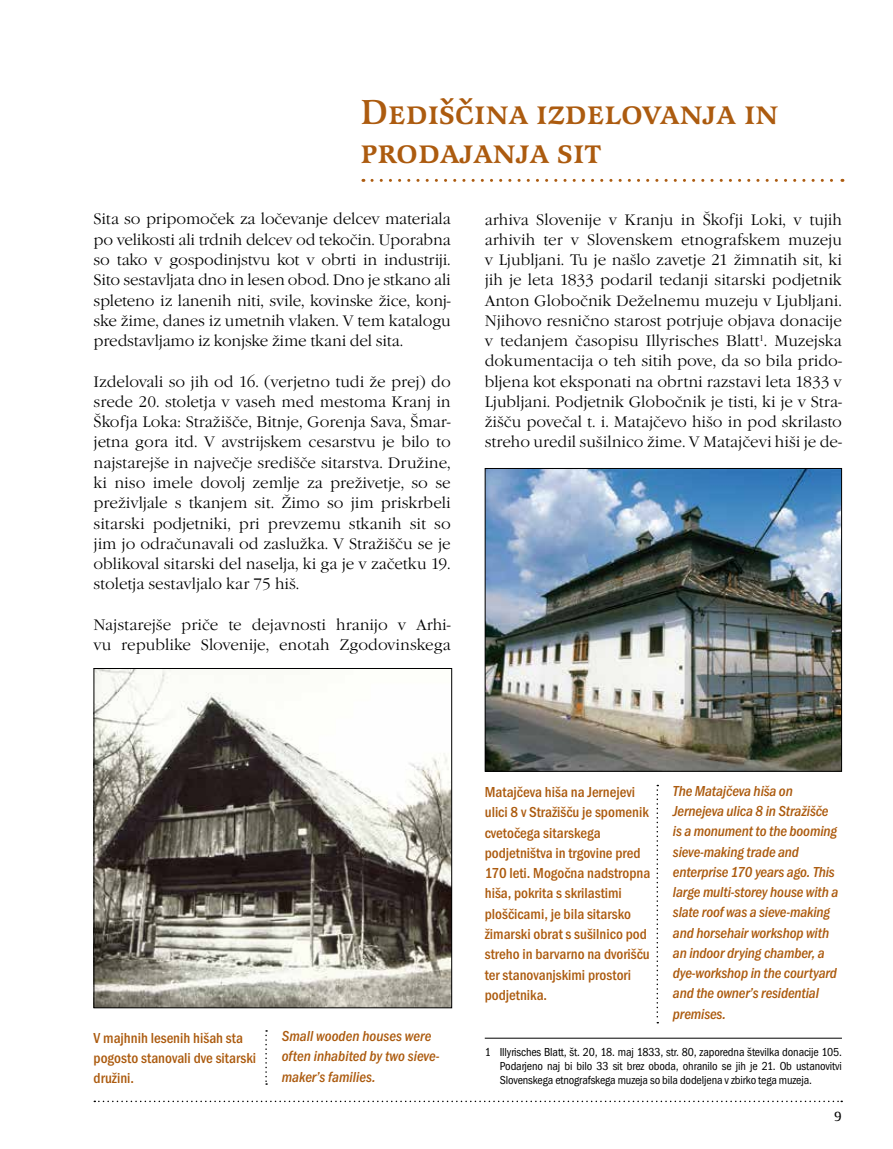
<style>
.page{position:relative;width:893px;height:1149px;background:#fff}
.page>*{position:absolute;margin:0;border:0;box-sizing:border-box;transform-origin:0 0}
.t1{font:500 36px/39px "Latienne SCTEE";color:#ac5b0f}
.t2{font:15.75px/20.2px "Garamond Itc TEE Ligh";color:#000;text-align:justify}
.t3{font:italic 500 condensed 15px/20.2px "Franklin Got Itc TEE";letter-spacing:-.01em;color:#ac5b0f}
.t4{font:500 condensed 15px/20.2px "Franklin Got Itc TEE";color:#ac5b0f}
.t5{font:15px "SS Rotis Serif";color:#000}
.t6{font:condensed 12px/14.2px "Franklin Got Itc TEE";letter-spacing:-.01em;color:#000;text-align:justify}
</style>
<div class="page">
<svg style="left:94px;top:1100px;width:748px;height:1px"></svg>
<svg style="left:372px;top:179px;width:471px;height:3px"></svg>
<svg style="left:265px;top:1030px;width:2px;height:54px"></svg>
<hr style="left:485px;top:1037px;width:357px;height:1px;background:#000">
<img style="left:96px;top:670px;width:354px;height:335px">
<div style="left:94px;top:668px;width:358px;height:339px;border:1px solid #000"></div>
<img style="left:487px;top:470px;width:353px;height:299px">
<div style="left:485px;top:468px;width:357px;height:303px;border:1px solid #000"></div>
<svg style="left:656px;top:784px;width:2px;height:239px"></svg>
<h1 class="t1" style="left:360px;top:92px;width:420px">Dediščina izdelovanja in prodajanja sit</h1>
<p class="t2" style="left:94px;top:209px;width:359px">Sita so pripomoček za ločevanje delcev materiala po velikosti ali trdnih delcev od tekočin. Uporabna so tako v gospodinjstvu kot v obrti in industriji.<br>Sito sestavljata dno in lesen obod. Dno je stkano ali spleteno iz lanenih niti, svile, kovinske žice, konj&shy;ske žime, danes iz umetnih vlaken. V tem katalogu predstavljamo iz konjske žime tkani del sita.</p>
<p class="t2" style="left:94px;top:371px;width:359px">Izdelovali so jih od 16. (verjetno tudi že prej) do srede 20. stoletja v vaseh med mestoma Kranj in Škofja Loka: Stražišče, Bitnje, Gorenja Sava, Šmar&shy;jetna gora itd. V avstrijskem cesarstvu je bilo to najstarejše in največje središče sitarstva. Družine, ki niso imele dovolj zemlje za preživetje, so se preživljale s tkanjem sit. Žimo so jim priskrbeli sitarski podjetniki, pri prevzemu stkanih sit so jim jo odračunavali od zaslužka. V Stražišču se je oblikoval sitarski del naselja, ki ga je v začetku 19. stoletja sestavljalo kar 75 hiš.</p>
<p class="t2" style="left:94px;top:614px;width:359px">Najstarejše priče te dejavnosti hranijo v Arhi&shy;vu republike Slovenije, enotah Zgodovinskega</p>
<p class="t2" style="left:485px;top:209px;width:359px">arhiva Slovenije v Kranju in Škofji Loki, v tujih arhivih ter v Slovenskem etnografskem muzeju v Ljubljani. Tu je našlo zavetje 21 žimnatih sit, ki jih je leta 1833 podaril tedanji sitarski podjetnik Anton Globočnik Deželnemu muzeju v Ljubljani.<br>Njihovo resnično starost potrjuje objava donacije v tedanjem časopisu Illyrisches Blatt<sup>1</sup>. Muzejska dokumentacija o teh sitih pove, da so bila prido&shy;bljena kot eksponati na obrtni razstavi leta 1833 v Ljubljani. Podjetnik Globočnik je tisti, ki je v Stra&shy;žišču povečal t. i. Matajčevo hišo in pod skrilasto streho uredil sušilnico žime. V Matajčevi hiši je de-</p>
<p class="t4" style="left:94px;top:1027px;width:164px">V majhnih lesenih hišah sta pogosto stanovali dve sitarski družini.</p>
<p class="t3" style="left:282px;top:1025px;width:159px">Small wooden houses were often inhabited by two sieve&shy;maker’s families.</p>
<p class="t4" style="left:485px;top:781px;width:167px">Matajčeva hiša na Jernejevi ulici 8 v Stražišču je spomenik cvetočega sitarskega podjetništva in trgovine pred<br>170 leti. Mogočna nadstropna hiša, pokrita s skrilastimi ploščicami, je bila sitarsko žimarski obrat s sušilnico pod streho in barvarno na dvorišču ter stanovanjskimi prostori podjetnika.</p>
<p class="t3" style="left:673px;top:780px;width:167px">The Matajčeva hiša on<br>Jernejeva ulica 8 in Stražišče is a monument to the booming sieve-making trade and enterprise 170 years ago. This large multi-storey house with a slate roof was a sieve-making and horsehair workshop with an indoor drying chamber, a dye-workshop in the courtyard and the owner’s residential premises.</p>
<p class="t6" style="left:500px;top:1044px;width:344px;text-indent:-15px">1 Illyrisches Blatt, št. 20, 18. maj 1833, str. 80, zaporedna številka donacije 105.<br>Podarjeno naj bi bilo 33 sit brez oboda, ohranilo se jih je 21. Ob ustanovitvi Slovenskega etnografskega muzeja so bila dodeljena v zbirko tega muzeja.</p>
<p class="t5" style="left:834px;top:1107px;width:9px">9</p>
</div>
